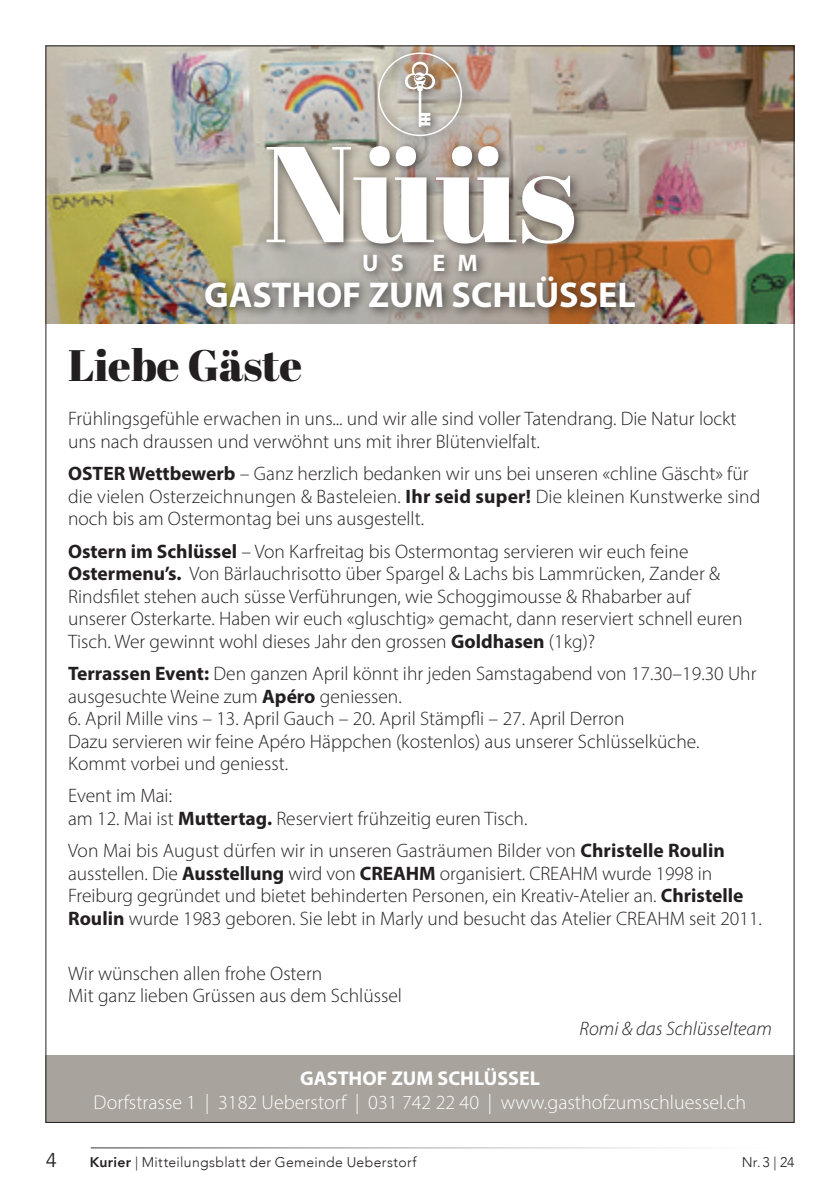
<style>
.page{position:relative;width:840px;height:1191px;background:#fff}
.page>*{position:absolute;margin:0;border:0;box-sizing:border-box;transform-origin:0 0}
.t1{font:136px "Abril Fatface";color:#fff}
.t2{font:44px "Abril Fatface";color:#231f20}
.t3{font:700 36px "Myriad Pro";color:#fff}
.t4{font:700 24px "Myriad Pro";color:#fff}
.t5{font:300 20px "Myriad Pro";color:#fff}
.t6{font:700 20px "Myriad Pro";color:#fff}
.t7{font:20px "Avenir";color:#231f20}
.t8{font:300 19.6px/22.6px "Myriad Pro";color:#231f20}
.t9{font:italic 300 19.6px "Myriad Pro";color:#231f20}
.t10{font:300 14px "Avenir";letter-spacing:.025em;color:#231f20}
.s1{font-weight:700}
.s2{font-weight:800}
</style>
<div class="page">
<hr style="left:91px;top:1147px;width:703px;height:1px;background:#231f20">
<div style="left:45px;top:1055px;width:749px;height:68px;background:#a8a49d"></div>
<img style="left:47px;top:47px;width:745px;height:276px">
<div style="left:199px;top:46px;width:447px;height:273px;background:#231f20;opacity:.75"></div>
<svg style="left:378px;top:53px;width:83px;height:83px;background:#c1b8ad"></svg>
<h1 class="t1" style="left:263px;top:98px;width:315px">Nüüs</h1>
<p class="t4" style="left:362px;top:247px;width:117px">US EM</p>
<h3 class="t3" style="left:204px;top:271px;width:433px">GASTHOF ZUM SCHLÜSSEL</h3>
<h2 class="t2" style="left:68px;top:335px;width:235px">Liebe Gäste</h2>
<p class="t8" style="left:68px;top:407px;width:669px">Frühlingsgefühle erwachen in uns... und wir alle sind voller Tatendrang. Die Natur lockt uns nach draussen und verwöhnt uns mit ihrer Blütenvielfalt.</p>
<p class="t8" style="left:68px;top:462px;width:693px"><span class="s1">OSTER Wettbewerb</span> – Ganz herzlich bedanken wir uns bei unseren «chline Gäscht» für die vielen Osterzeichnungen &amp; Basteleien. <span class="s1">Ihr seid super!</span> Die kleinen Kunstwerke sind noch bis am Ostermontag bei uns ausgestellt.</p>
<p class="t8" style="left:68px;top:539px;width:675px"><span class="s1">Ostern im Schlüssel</span> – Von Karfreitag bis Ostermontag servieren wir euch feine <span class="s1">Ostermenu’s.</span> Von Bärlauchrisotto über Spargel &amp; Lachs bis Lammrücken, Zander &amp; Rindsfilet stehen auch süsse Verführungen, wie Schoggimousse &amp; Rhabarber auf unserer Osterkarte. Haben wir euch «gluschtig» gemacht, dann reserviert schnell euren Tisch. Wer gewinnt wohl dieses Jahr den grossen <span class="s1">Goldhasen</span> (1kg)?</p>
<p class="t8" style="left:68px;top:662px;width:689px"><span class="s1">Terrassen Event:</span> Den ganzen April könnt ihr jeden Samstagabend von 17.30–19.30 Uhr ausgesuchte Weine zum <span class="s1">Apéro</span> geniessen.</p>
<p class="t8" style="left:68px;top:707px;width:632px">6. April Mille vins – 13. April Gauch – 20. April Stämpfli – 27. April Derron<br>Dazu servieren wir feine Apéro Häppchen (kostenlos) aus unserer Schlüsselküche.<br>Kommt vorbei und geniesst.</p>
<p class="t8" style="left:68px;top:784px;width:460px">Event im Mai:<br>am 12. Mai ist <span class="s1">Muttertag.</span> Reserviert frühzeitig euren Tisch.</p>
<p class="t8" style="left:68px;top:839px;width:695px">Von Mai bis August dürfen wir in unseren Gasträumen Bilder von <span class="s1">Christelle Roulin </span>ausstellen. Die <span class="s1">Ausstellung</span> wird von <span class="s1">CREAHM</span> organisiert. CREAHM wurde 1998 in Freiburg gegründet und bietet behinderten Personen, ein Kreativ-Atelier an. <span class="s1">Christelle Roulin</span> wurde 1983 geboren. Sie lebt in Marly und besucht das Atelier CREAHM seit 2011.</p>
<p class="t8" style="left:68px;top:962px;width:335px">Wir wünschen allen frohe Ostern<br>Mit ganz lieben Grüssen aus dem Schlüssel</p>
<p class="t9" style="left:579px;top:1016px;width:194px">Romi &amp; das Schlüsselteam</p>
<p class="t6" style="left:300px;top:1065px;width:241px">GASTHOF ZUM SCHLÜSSEL</p>
<p class="t5" style="left:94px;top:1090px;width:653px">Dorfstrasse 1 | 3182 Ueberstorf | 031 742 22 40 | www.gasthofzumschluessel.ch</p>
<p class="t7" style="left:45px;top:1148px;width:13px">4</p>
<p class="t10" style="left:90px;top:1153px;width:328px"><span class="s2">Kurier</span> | Mitteilungsblatt der Gemeinde Ueberstorf</p>
<p class="t10" style="left:741px;top:1153px;width:54px">Nr.3 | 24</p>
</div>
